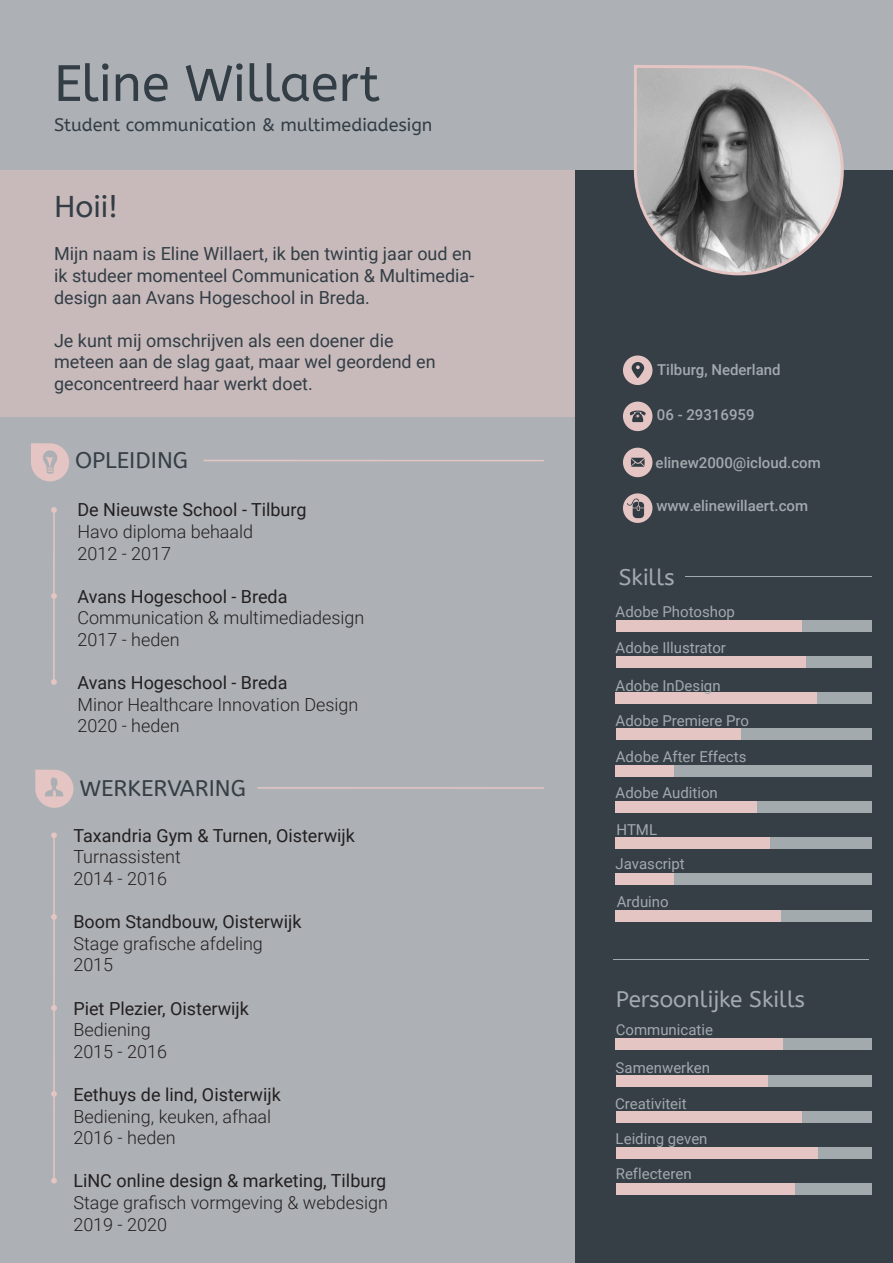
<style>
.page{position:relative;width:893px;height:1263px;background:#adb1b5}
.page>*{position:absolute;margin:0;border:0;box-sizing:border-box;transform-origin:0 0}
.t1{font:51px "A Bee Zee";color:#333d45}
.t2{font:30px "A Bee Zee";color:#333d45}
.t3{font:22.5px "A Bee Zee";color:#a3aaae}
.t4{font:22.5px "A Bee Zee";color:#363e46}
.t5{font:300 18px "Roboto";color:#231f20}
.t6{font:18px "Roboto";color:#333d45}
.t7{font:18px "Roboto";color:#231f20}
.t8{font:18px "A Bee Zee";color:#333d45}
.t9{font:15px "Roboto";color:#a3aaae}
.t10{font:500 15px "Roboto";color:#a3aaae}
</style>
<div class="page">
<div style="left:35px;top:770px;width:38px;height:38px;background:#e4c5c3;border-radius:19px"></div>
<div style="left:31px;top:443px;width:38px;height:38px;background:#e4c5c3;border-radius:19px"></div>
<div style="left:0;top:170px;width:893px;height:247px;background:#c8babb"></div>
<div style="left:576px;top:170px;width:317px;height:1093px;background:#363e46"></div>
<img style="left:635px;top:67px;width:207px;height:207px;border-radius:103px">
<div style="left:616px;top:1183px;width:180px;height:12px;background:#e4c5c3"></div>
<div style="left:795px;top:1183px;width:76px;height:12px;background:#a3aaae"></div>
<div style="left:616px;top:1147px;width:202px;height:12px;background:#e4c5c3"></div>
<div style="left:818px;top:1147px;width:53px;height:12px;background:#a3aaae"></div>
<div style="left:616px;top:1111px;width:187px;height:12px;background:#e4c5c3"></div>
<div style="left:802px;top:1111px;width:69px;height:12px;background:#a3aaae"></div>
<div style="left:616px;top:1075px;width:153px;height:11px;background:#e4c5c3"></div>
<div style="left:768px;top:1075px;width:103px;height:11px;background:#a3aaae"></div>
<div style="left:616px;top:1038px;width:167px;height:12px;background:#e4c5c3"></div>
<div style="left:783px;top:1038px;width:88px;height:12px;background:#a3aaae"></div>
<hr style="left:613px;top:959px;width:255px;height:1px;background:#a3aaae">
<div style="left:616px;top:910px;width:165px;height:11px;background:#e4c5c3"></div>
<div style="left:781px;top:910px;width:90px;height:11px;background:#a3aaae"></div>
<div style="left:616px;top:873px;width:58px;height:12px;background:#e4c5c3"></div>
<div style="left:674px;top:873px;width:197px;height:12px;background:#a3aaae"></div>
<div style="left:616px;top:837px;width:154px;height:12px;background:#e4c5c3"></div>
<div style="left:770px;top:837px;width:101px;height:12px;background:#a3aaae"></div>
<div style="left:616px;top:801px;width:141px;height:12px;background:#e4c5c3"></div>
<div style="left:757px;top:801px;width:114px;height:12px;background:#a3aaae"></div>
<div style="left:616px;top:765px;width:58px;height:11px;background:#e4c5c3"></div>
<div style="left:674px;top:765px;width:197px;height:11px;background:#a3aaae"></div>
<div style="left:616px;top:728px;width:125px;height:12px;background:#e4c5c3"></div>
<div style="left:741px;top:728px;width:130px;height:12px;background:#a3aaae"></div>
<div style="left:616px;top:692px;width:210px;height:12px;background:#e4c5c3"></div>
<div style="left:817px;top:692px;width:54px;height:12px;background:#a3aaae"></div>
<div style="left:616px;top:656px;width:190px;height:11px;background:#e4c5c3"></div>
<div style="left:806px;top:656px;width:65px;height:12px;background:#a3aaae"></div>
<div style="left:616px;top:620px;width:185px;height:11px;background:#e4c5c3"></div>
<div style="left:801px;top:620px;width:70px;height:11px;background:#a3aaae"></div>
<hr style="left:685px;top:576px;width:186px;height:1px;background:#a3aaae">
<div style="left:623px;top:493px;width:29px;height:30px;background:#e4c5c3;border-radius:50%"></div>
<div style="left:623px;top:448px;width:29px;height:29px;background:#e4c5c3;border-radius:50%"></div>
<svg style="left:631px;top:458px;width:14px;height:9px"></svg>
<div style="left:623px;top:402px;width:29px;height:29px;background:#e4c5c3;border-radius:50%"></div>
<svg style="left:629px;top:411px;width:17px;height:11px"></svg>
<div style="left:623px;top:355px;width:29px;height:30px;background:#e4c5c3;border-radius:50%"></div>
<svg style="left:632px;top:362px;width:12px;height:16px"></svg>
<svg style="left:627px;top:498px;width:17px;height:20px"></svg>
<svg style="left:51px;top:593px;width:6px;height:6px"></svg>
<svg style="left:51px;top:679px;width:6px;height:6px"></svg>
<svg style="left:51px;top:507px;width:6px;height:6px"></svg>
<svg style="left:43px;top:450px;width:14px;height:24px"></svg>
<svg style="left:45px;top:777px;width:18px;height:20px"></svg>
<svg style="left:51px;top:832px;width:6px;height:6px"></svg>
<svg style="left:51px;top:914px;width:6px;height:6px"></svg>
<svg style="left:51px;top:1005px;width:6px;height:6px"></svg>
<svg style="left:51px;top:1091px;width:6px;height:6px"></svg>
<svg style="left:51px;top:1178px;width:6px;height:5px"></svg>
<hr style="left:53px;top:835px;width:2px;height:345px;background:#e4c5c3">
<hr style="left:53px;top:510px;width:2px;height:173px;background:#e4c5c3">
<hr style="left:257px;top:787px;width:287px;height:2px;background:#e4c5c3">
<hr style="left:203px;top:460px;width:341px;height:1px;background:#e4c5c3">
<p class="t1" style="left:54px;top:54px;width:328px">Eline Willaert</p>
<p class="t8" style="left:54px;top:115px;width:380px">Student communication &amp; multimediadesign</p>
<p class="t2" style="left:54px;top:190px;width:65px">Hoii!</p>
<p class="t6" style="left:54px;top:241px;width:419px">Mijn naam is Eline Willaert, ik ben twintig jaar oud en</p>
<p class="t6" style="left:54px;top:263px;width:422px">ik studeer momenteel Communication &amp; Multimedia-</p>
<p class="t6" style="left:54px;top:285px;width:317px">design aan Avans Hogeschool in Breda.</p>
<p class="t6" style="left:54px;top:328px;width:341px">Je kunt mij omschrijven als een doener die</p>
<p class="t6" style="left:54px;top:349px;width:383px">meteen aan de slag gaat, maar wel geordend en</p>
<p class="t6" style="left:54px;top:371px;width:260px">geconcentreerd haar werkt doet.</p>
<p class="t4" style="left:75px;top:448px;width:114px">OPLEIDING</p>
<p class="t7" style="left:77px;top:497px;width:231px">De Nieuwste School - Tilburg</p>
<p class="t5" style="left:77px;top:519px;width:177px">Havo diploma behaald</p>
<p class="t5" style="left:77px;top:540px;width:95px">2012 - 2017</p>
<p class="t7" style="left:77px;top:584px;width:212px">Avans Hogeschool - Breda</p>
<p class="t5" style="left:77px;top:605px;width:288px">Communication &amp; multimediadesign</p>
<p class="t5" style="left:77px;top:627px;width:104px">2017 - heden</p>
<p class="t7" style="left:77px;top:670px;width:212px">Avans Hogeschool - Breda</p>
<p class="t5" style="left:77px;top:692px;width:282px">Minor Healthcare Innovation Design</p>
<p class="t5" style="left:77px;top:713px;width:104px">2020 - heden</p>
<p class="t4" style="left:80px;top:775px;width:167px">WERKERVARING</p>
<p class="t7" style="left:73px;top:823px;width:283px">Taxandria Gym &amp; Turnen, Oisterwijk</p>
<p class="t5" style="left:73px;top:844px;width:109px">Turnassistent</p>
<p class="t5" style="left:73px;top:866px;width:95px">2014 - 2016</p>
<p class="t7" style="left:73px;top:909px;width:230px">Boom Standbouw, Oisterwijk</p>
<p class="t5" style="left:73px;top:931px;width:191px">Stage grafische afdeling</p>
<p class="t5" style="left:73px;top:952px;width:41px">2015</p>
<p class="t7" style="left:73px;top:995px;width:177px">Piet Plezier, Oisterwijk</p>
<p class="t5" style="left:73px;top:1017px;width:79px">Bediening</p>
<p class="t5" style="left:73px;top:1039px;width:95px">2015 - 2016</p>
<p class="t7" style="left:73px;top:1082px;width:209px">Eethuys de lind, Oisterwijk</p>
<p class="t5" style="left:73px;top:1103px;width:199px">Bediening, keuken, afhaal</p>
<p class="t5" style="left:73px;top:1125px;width:104px">2016 - heden</p>
<p class="t7" style="left:73px;top:1168px;width:314px">LiNC online design &amp; marketing, Tilburg</p>
<p class="t5" style="left:73px;top:1190px;width:316px">Stage grafisch vormgeving &amp; webdesign</p>
<p class="t5" style="left:73px;top:1211px;width:95px">2019 - 2020</p>
<p class="t10" style="left:657px;top:359px;width:125px">Tilburg, Nederland</p>
<p class="t10" style="left:657px;top:404px;width:99px">06 - 29316959</p>
<p class="t10" style="left:656px;top:453px;width:167px">elinew2000@icloud.com</p>
<p class="t10" style="left:656px;top:495px;width:153px">www.elinewillaert.com</p>
<p class="t3" style="left:619px;top:564px;width:58px">Skills</p>
<p class="t9" style="left:616px;top:601px;width:121px">Adobe Photoshop</p>
<p class="t9" style="left:616px;top:638px;width:112px">Adobe Illustrator</p>
<p class="t9" style="left:616px;top:675px;width:107px">Adobe InDesign</p>
<p class="t9" style="left:616px;top:710px;width:135px">Adobe Premiere Pro</p>
<p class="t9" style="left:616px;top:746px;width:132px">Adobe After Effects</p>
<p class="t9" style="left:616px;top:782px;width:104px">Adobe Audition</p>
<p class="t9" style="left:617px;top:819px;width:42px">HTML</p>
<p class="t9" style="left:615px;top:853px;width:71px">Javascript</p>
<p class="t9" style="left:617px;top:891px;width:54px">Arduino</p>
<p class="t3" style="left:616px;top:986px;width:191px">Persoonlijke Skills</p>
<p class="t9" style="left:616px;top:1019px;width:99px">Communicatie</p>
<p class="t9" style="left:616px;top:1057px;width:96px">Samenwerken</p>
<p class="t9" style="left:615px;top:1093px;width:73px">Creativiteit</p>
<p class="t9" style="left:616px;top:1128px;width:93px">Leiding geven</p>
<p class="t9" style="left:616px;top:1163px;width:77px">Reflecteren</p>
</div>
